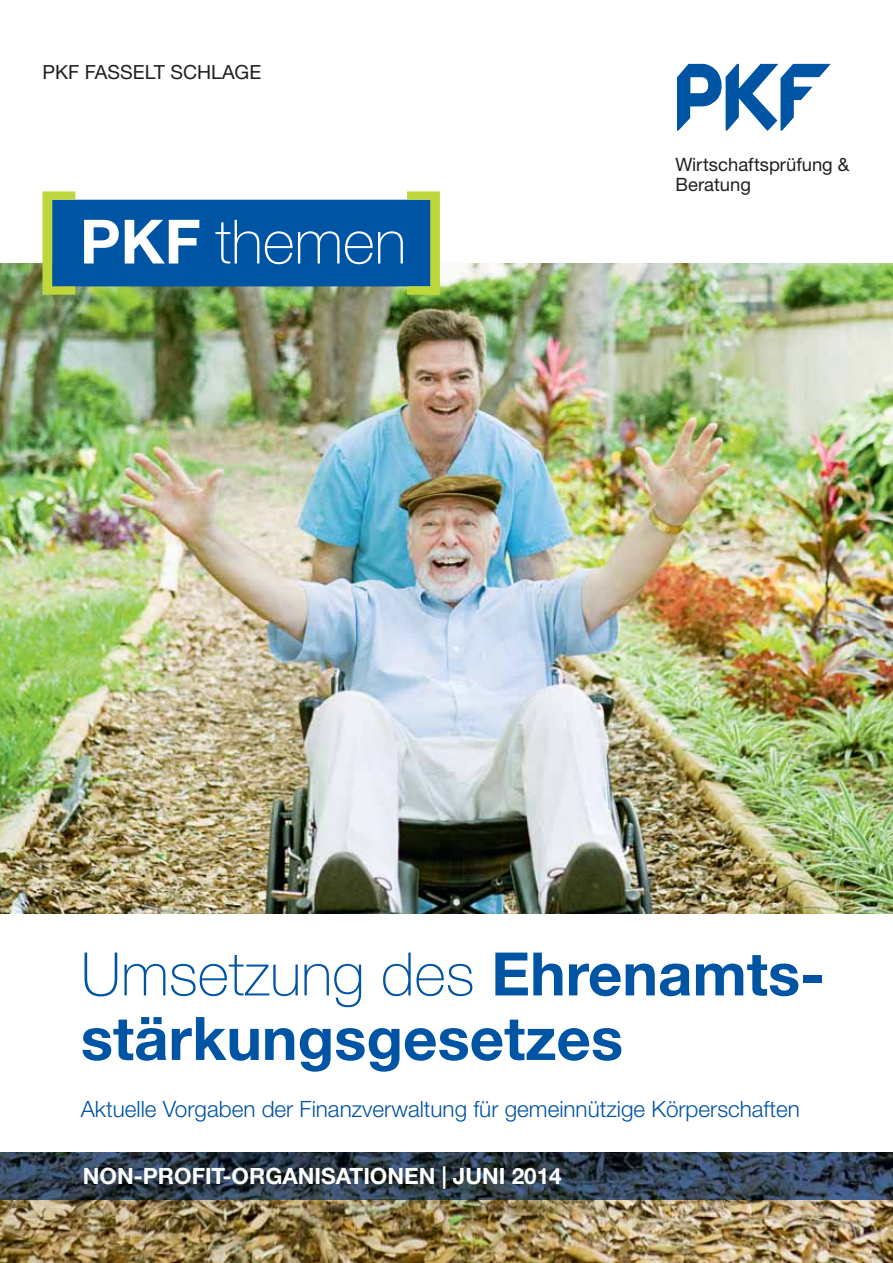
<style>
.page{position:relative;width:893px;height:1263px;background:#fff}
.page>*{position:absolute;margin:0;border:0;box-sizing:border-box;transform-origin:0 0}
.t1{font:100 61.2px "Helvetica Neue LT";color:#fff}
.t2{font:700 60px/64.5px "Helvetica Neue LT";color:#0054a4}
.t3{font:300 22.5px "Helvetica Neue LT";color:#0054a4}
.t4{font:700 22.5px "Helvetica Neue LT";color:#fff}
.t5{font:19.5px "Helvetica Neue LT";color:#231f20}
.t6{font:18.45px/20.5px "Helvetica Neue LT";color:#231f20}
.s1{font-weight:700}
.s2{font-weight:100}
</style>
<div class="page">
<svg style="left:677px;top:64px;width:154px;height:67px"></svg>
<img style="left:0;top:264px;width:893px;height:650px">
<img style="left:0;top:1199px;width:893px;height:64px">
<img style="left:0;top:1152px;width:893px;height:47px">
<div style="left:52px;top:200px;width:379px;height:86px;background:#0054a4"></div>
<svg style="left:42px;top:191px;width:33px;height:104px"></svg>
<svg style="left:407px;top:191px;width:33px;height:104px"></svg>
<p class="t5" style="left:42px;top:65px;width:220px">PKF FASSELT SCHLAGE</p>
<h1 class="t1" style="left:80px;top:220px;width:328px"><span class="s1">PKF</span> themen</h1>
<p class="t6" style="left:675px;top:156px;width:175px">Wirtschaftsprüfung &amp;<br>Beratung</p>
<h2 class="t2" style="left:81px;top:949px;width:745px"><span class="s2">Umsetzung des</span> Ehrenamts&shy;stärkungsgesetzes</h2>
<p class="t3" style="left:81px;top:1101px;width:720px">Aktuelle Vorgaben der Finanzverwaltung für gemeinnützige Körperschaften</p>
<p class="t4" style="left:83px;top:1168px;width:480px">NON-PROFIT-ORGANISATIONEN | JUNI 2014</p>
</div>
